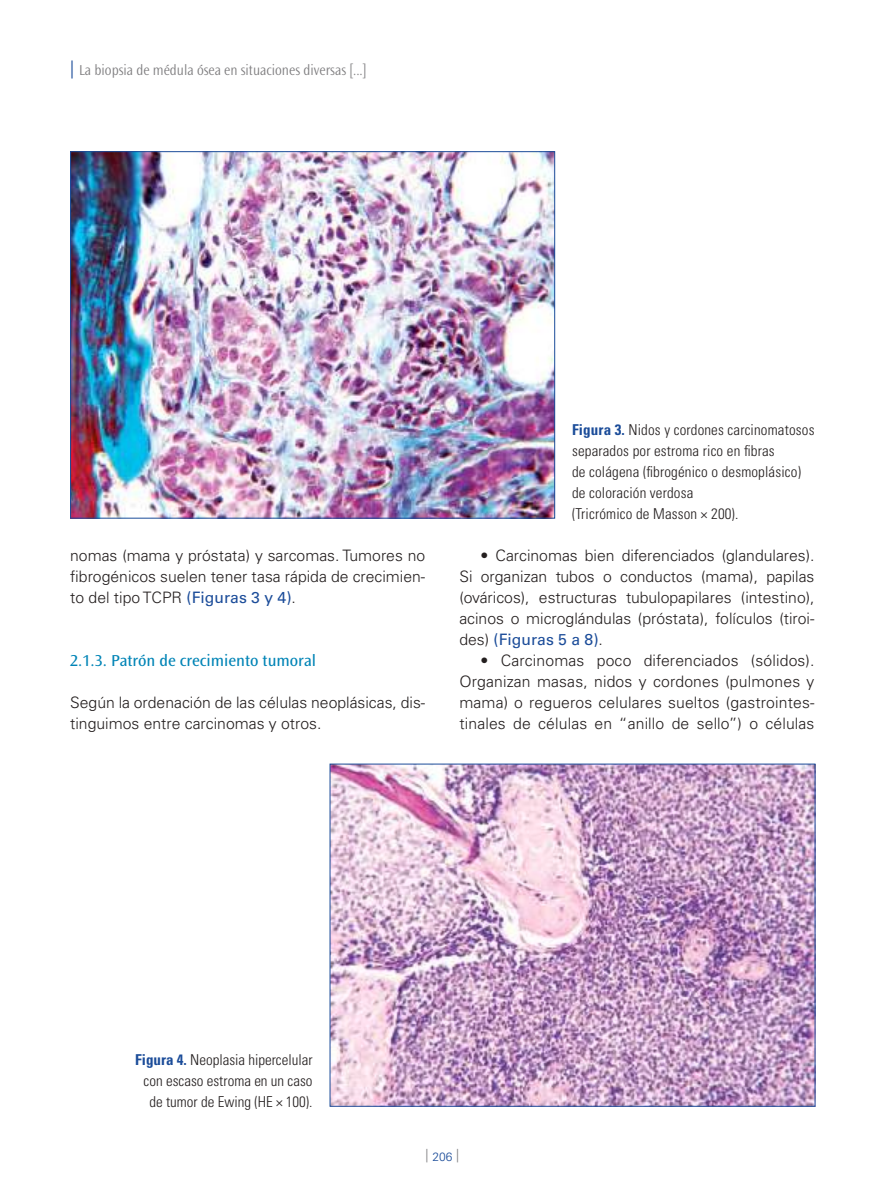
<style>
.page{position:relative;width:880px;height:1197px;background:#fff}
.page>*{position:absolute;margin:0;border:0;box-sizing:border-box;transform-origin:0 0}
.t1{font:16.5px "Ocean Sans Std";color:#0084b6}
.t2{font:300 15.75px/21px "Univers LT Std";color:#241f1f;text-align:justify}
.t3{font:300 condensed 15px/21px "Univers LT Std";letter-spacing:.01em;color:#241f1f;text-align:right}
.t4{font:300 15px "Ocean Sans Std";color:#7d7c7e;scale:.9 1}
.t5{font:300 12px "Univers LT Std";color:#1b4c99}
.s1{font-family:"Univers LT Std";font-size:18px;color:#1b4c99}
.s2{font-weight:400;color:#1b4c99}
.s3{font-weight:700;color:#1b4c99}
.s4{font-size:13.5px;color:#7d7c7e}
</style>
<div class="page">
<img style="left:332px;top:766px;width:481px;height:338px">
<img style="left:72px;top:153px;width:481px;height:363px">
<p class="t4" style="left:70px;top:62px;width:331px"><span class="s1">|</span> La biopsia de médula ósea en situaciones diversas [...]</p>
<p class="t2" style="left:70px;top:544px;width:357px">nomas (mama y próstata) y sarcomas. Tumores no fibrogénicos suelen tener tasa rápida de crecimien&shy;to del tipo TCPR <span class="s2">(Figuras 3 y 4)</span>.</p>
<p class="t1" style="left:70px;top:651px;width:247px">2.1.3. Patrón de crecimiento tumoral</p>
<p class="t2" style="left:70px;top:691px;width:357px">Según la ordenación de las células neoplásicas, dis&shy;tinguimos entre carcinomas y otros.</p>
<p class="t3" style="left:572px;top:419px;width:244px;text-align:left"><span class="s3">Figura 3.</span> Nidos y cordones carcinomatosos separados por estroma rico en fibras<br>de colágena (fibrogénico o desmoplásico) de coloración verdosa<br>(Tricrómico de Masson × 200).</p>
<p class="t2" style="left:459px;top:544px;width:357px;text-indent:21px">• Carcinomas bien diferenciados (glandulares).<br>Si organizan tubos o conductos (mama), papilas (ováricos), estructuras tubulopapilares (intestino), acinos o microglándulas (próstata), folículos (tiroi&shy;des) <span class="s2">(Figuras 5 a 8)</span>.</p>
<p class="t2" style="left:459px;top:649px;width:357px;text-indent:21px">• Carcinomas poco diferenciados (sólidos).<br>Organizan masas, nidos y cordones (pulmones y mama) o regueros celulares sueltos (gastrointes&shy;tinales de células en “anillo de sello”) o células</p>
<p class="t3" style="left:135px;top:1049px;width:179px"><span class="s3">Figura 4.</span> Neoplasia hipercelular con escaso estroma en un caso de tumor de Ewing (HE × 100).</p>
<p class="t5" style="left:425px;top:1149px;width:35px"><span class="s4">|</span> 206 <span class="s4">|</span></p>
</div>
